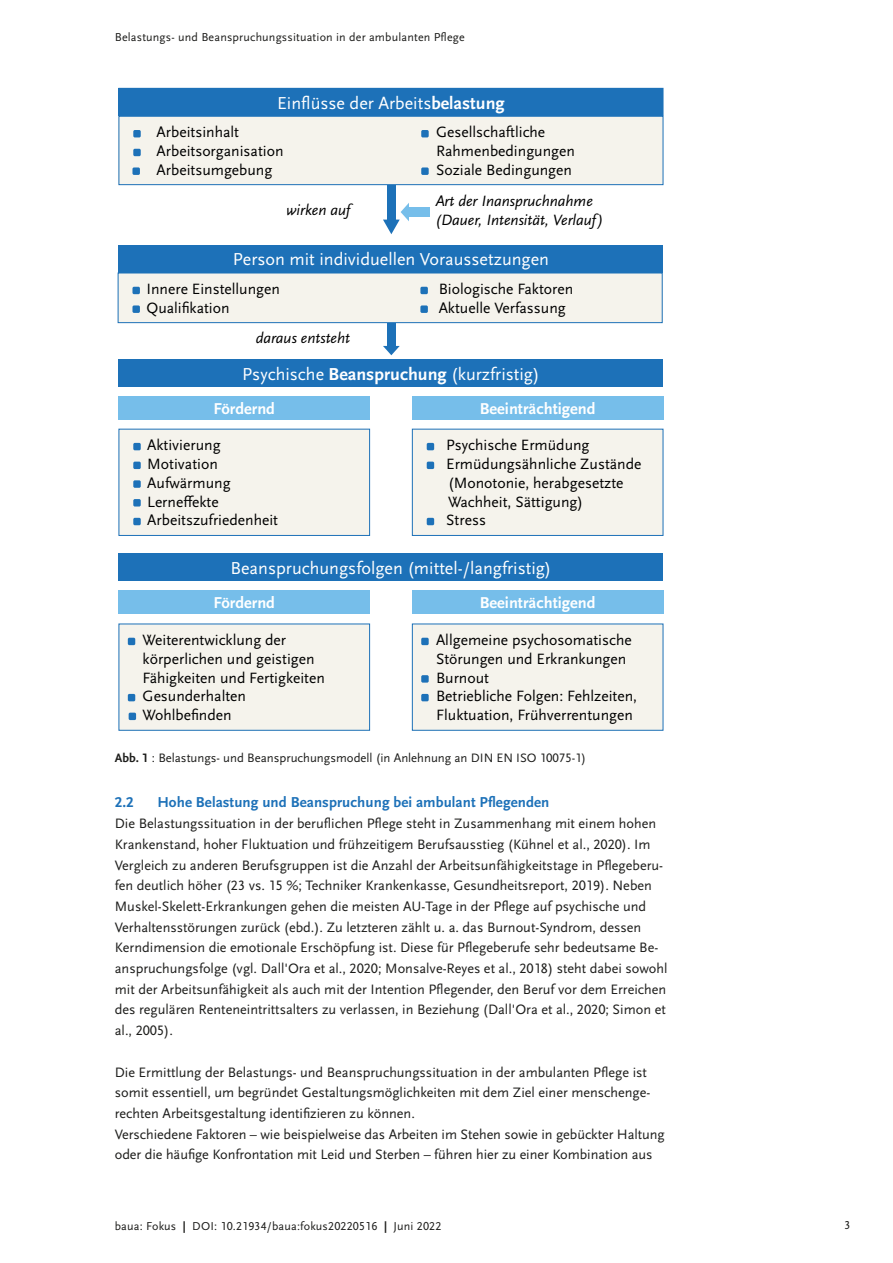
<style>
.page{position:relative;width:893px;height:1263px;background:#fff}
.page>*{position:absolute;margin:0;border:0;box-sizing:border-box;transform-origin:0 0}
.t1{font:18px "Scala Sans Pro";color:#fff}
.t2{font:700 16.5px "Scala Sans Pro";color:#fff}
.t3{font:15.6px/18.8px "Scala Sans Pro";color:#000}
.t4{font:italic 15.6px/18.8px "Scala Sans Pro";color:#000}
._3_ZwHead_2{font:700 15px "Scala Sans Pro";letter-spacing:.005em;color:#1d71b8}
._3_Fließ{font:14.25px/20.7px "Scala Sans Pro";color:#1d1d1b}
._6_BU{font:12.75px "Scala Sans Pro";color:#1d1d1b}
.t5{font:12px "Scala Sans Pro";letter-spacing:.015em;color:#1d1d1b}
.s1{font-weight:700}
</style>
<div class="page">
<div style="left:387px;top:323px;width:9px;height:23px;background:#1d71b8"></div>
<svg style="left:383px;top:346px;width:17px;height:9px"></svg>
<div style="left:387px;top:183px;width:9px;height:37px;background:#1d71b8"></div>
<div style="left:119px;top:116px;width:544px;height:69px;background:#f5f3ec"></div>
<div style="left:118px;top:116px;width:545px;height:69px;border:1px solid #1d71b8"></div>
<div style="left:133px;top:130px;width:8px;height:7px;background:#1d71b8;border-radius:2px"></div>
<div style="left:421px;top:130px;width:8px;height:7px;background:#1d71b8;border-radius:2px"></div>
<div style="left:133px;top:149px;width:8px;height:7px;background:#1d71b8;border-radius:2px"></div>
<div style="left:132px;top:167px;width:8px;height:8px;background:#1d71b8;border-radius:2px"></div>
<div style="left:421px;top:167px;width:8px;height:8px;background:#1d71b8;border-radius:2px"></div>
<div style="left:119px;top:88px;width:544px;height:27px;background:#1d71b8"></div>
<div style="left:118px;top:88px;width:545px;height:28px;border:1px solid #1d71b8"></div>
<div style="left:118px;top:273px;width:544px;height:50px;background:#f5f3ec"></div>
<div style="left:118px;top:273px;width:545px;height:50px;border:1px solid #1d71b8"></div>
<div style="left:132px;top:287px;width:8px;height:7px;background:#1d71b8;border-radius:2px"></div>
<div style="left:420px;top:287px;width:8px;height:7px;background:#1d71b8;border-radius:2px"></div>
<div style="left:132px;top:305px;width:8px;height:8px;background:#1d71b8;border-radius:2px"></div>
<div style="left:420px;top:305px;width:8px;height:8px;background:#1d71b8;border-radius:2px"></div>
<div style="left:118px;top:245px;width:545px;height:28px;background:#1d71b8"></div>
<div style="left:118px;top:359px;width:545px;height:28px;background:#1d71b8"></div>
<div style="left:118px;top:396px;width:252px;height:24px;background:#76beea"></div>
<div style="left:119px;top:429px;width:251px;height:106px;background:#f5f3ec"></div>
<div style="left:118px;top:429px;width:252px;height:107px;border:1px solid #1d71b8"></div>
<div style="left:133px;top:443px;width:8px;height:7px;background:#1d71b8;border-radius:2px"></div>
<div style="left:133px;top:462px;width:8px;height:7px;background:#1d71b8;border-radius:2px"></div>
<div style="left:133px;top:480px;width:8px;height:8px;background:#1d71b8;border-radius:2px"></div>
<div style="left:133px;top:499px;width:8px;height:7px;background:#1d71b8;border-radius:2px"></div>
<div style="left:133px;top:518px;width:8px;height:7px;background:#1d71b8;border-radius:2px"></div>
<div style="left:412px;top:429px;width:251px;height:106px;background:#f5f3ec"></div>
<div style="left:412px;top:429px;width:251px;height:107px;border:1px solid #1d71b8"></div>
<div style="left:427px;top:443px;width:7px;height:7px;background:#1d71b8;border-radius:2px"></div>
<div style="left:427px;top:462px;width:7px;height:7px;background:#1d71b8;border-radius:2px"></div>
<div style="left:427px;top:518px;width:7px;height:7px;background:#1d71b8;border-radius:2px"></div>
<div style="left:412px;top:396px;width:251px;height:24px;background:#76beea"></div>
<div style="left:119px;top:624px;width:251px;height:106px;background:#f5f3ec"></div>
<div style="left:118px;top:623px;width:252px;height:108px;border:1px solid #1d71b8"></div>
<div style="left:128px;top:638px;width:7px;height:7px;background:#1d71b8;border-radius:2px"></div>
<div style="left:128px;top:694px;width:7px;height:7px;background:#1d71b8;border-radius:2px"></div>
<div style="left:129px;top:713px;width:7px;height:7px;background:#1d71b8;border-radius:2px"></div>
<div style="left:412px;top:624px;width:251px;height:106px;background:#f5f3ec"></div>
<div style="left:412px;top:623px;width:251px;height:108px;border:1px solid #1d71b8"></div>
<div style="left:421px;top:638px;width:8px;height:7px;background:#1d71b8;border-radius:2px"></div>
<div style="left:421px;top:675px;width:8px;height:8px;background:#1d71b8;border-radius:2px"></div>
<div style="left:421px;top:694px;width:8px;height:7px;background:#1d71b8;border-radius:2px"></div>
<div style="left:409px;top:207px;width:21px;height:10px;background:#76beea"></div>
<svg style="left:383px;top:203px;width:26px;height:31px"></svg>
<div style="left:118px;top:553px;width:545px;height:28px;background:#1d71b8"></div>
<div style="left:118px;top:591px;width:252px;height:23px;background:#76beea"></div>
<div style="left:412px;top:591px;width:251px;height:23px;background:#76beea"></div>
<p class="t5" style="left:115px;top:30px;width:351px">Belastungs- und Beanspruchungssituation in der ambulanten Pflege</p>
<p class="t1" style="left:277px;top:92px;width:229px">Einflüsse der Arbeits<span class="s1">belastung</span></p>
<p class="t3" style="left:157px;top:123px;width:84px">Arbeitsinhalt</p>
<p class="t3" style="left:436px;top:123px;width:111px">Gesellschaftliche</p>
<p class="t3" style="left:157px;top:142px;width:128px">Arbeitsorganisation</p>
<p class="t3" style="left:436px;top:142px;width:140px">Rahmenbedingungen</p>
<p class="t3" style="left:157px;top:160px;width:117px">Arbeitsumgebung</p>
<p class="t3" style="left:436px;top:160px;width:137px">Soziale Bedingungen</p>
<p class="t4" style="left:286px;top:201px;width:65px">wirken auf</p>
<p class="t4" style="left:435px;top:192px;width:170px">Art der Inanspruchnahme (Dauer, Intensität, Verlauf)</p>
<p class="t1" style="left:233px;top:249px;width:318px">Person mit individuellen Voraussetzungen</p>
<p class="t3" style="left:146px;top:280px;width:135px">Innere Einstellungen</p>
<p class="t3" style="left:439px;top:280px;width:136px">Biologische Faktoren</p>
<p class="t3" style="left:146px;top:298px;width:85px">Qualifikation</p>
<p class="t3" style="left:439px;top:298px;width:129px">Aktuelle Verfassung</p>
<p class="t4" style="left:256px;top:328px;width:96px">daraus entsteht</p>
<p class="t1" style="left:242px;top:363px;width:299px">Psychische <span class="s1">Beanspruchung</span> (kurzfristig)</p>
<p class="t2" style="left:213px;top:399px;width:63px">Fördernd</p>
<p class="t3" style="left:147px;top:436px;width:132px">Aktivierung<br>Motivation<br>Aufwärmung<br>Lerneffekte<br>Arbeitszufriedenheit</p>
<p class="t3" style="left:446px;top:436px;width:197px">Psychische Ermüdung<br>Ermüdungsähnliche Zustände (Monotonie, herabgesetzte<br>Wachheit, Sättigung)<br>Stress</p>
<p class="t2" style="left:480px;top:399px;width:117px">Beeinträchtigend</p>
<p class="t1" style="left:230px;top:558px;width:323px">Beanspruchungsfolgen (mittel-/langfristig)</p>
<p class="t2" style="left:213px;top:593px;width:63px">Fördernd</p>
<p class="t2" style="left:480px;top:593px;width:117px">Beeinträchtigend</p>
<p class="t3" style="left:143px;top:631px;width:184px">Weiterentwicklung der körperlichen und geistigen<br>Fähigkeiten und Fertigkeiten<br>Gesunderhalten<br>Wohlbefinden</p>
<p class="t3" style="left:436px;top:631px;width:203px">Allgemeine psychosomatische<br>Störungen und Erkrankungen<br>Burnout<br>Betriebliche Folgen: Fehlzeiten,<br>Fluktuation, Frühverrentungen</p>
<p class="_6_BU" style="left:115px;top:750px;width:473px"><span class="s1">Abb. 1</span> : Belastungs- und Beanspruchungsmodell (in Anlehnung an DIN EN ISO 10075-1)</p>
<p class="_3_ZwHead_2" style="left:115px;top:794px;width:20px">2.2</p>
<p class="_3_ZwHead_2" style="left:157px;top:794px;width:393px">Hohe Belastung und Beanspruchung bei ambulant Pflegenden</p>
<p class="_3_Fließ" style="left:115px;top:813px;width:554px">Die Belastungssituation in der beruflichen Pflege steht in Zusammenhang mit einem hohen Krankenstand, hoher Fluktuation und frühzeitigem Berufsausstieg (Kühnel et al., 2020). Im Vergleich zu anderen Berufsgruppen ist die Anzahl der Arbeitsunfähigkeitstage in Pflegeberu&shy;fen deutlich höher (23 vs. 15 %; Techniker Krankenkasse, Gesundheitsreport, 2019). Neben Muskel-Skelett-Erkrankungen gehen die meisten AU-Tage in der Pflege auf psychische und Verhaltensstörungen zurück (ebd.). Zu letzteren zählt u. a. das Burnout-Syndrom, dessen Kerndimension die emotionale Erschöpfung ist. Diese für Pflegeberufe sehr bedeutsame Be&shy;anspruchungsfolge (vgl. Dall'Ora et al., 2020; Monsalve-Reyes et al., 2018) steht dabei sowohl mit der Arbeitsunfähigkeit als auch mit der Intention Pflegender, den Beruf vor dem Erreichen des regulären Renteneintrittsalters zu verlassen, in Beziehung (Dall'Ora et al., 2020; Simon et al., 2005).</p>
<p class="_3_Fließ" style="left:115px;top:1061px;width:552px">Die Ermittlung der Belastungs- und Beanspruchungssituation in der ambulanten Pflege ist somit essentiell, um begründet Gestaltungsmöglichkeiten mit dem Ziel einer menschenge&shy;rechten Arbeitsgestaltung identifizieren zu können.<br>Verschiedene Faktoren – wie beispielweise das Arbeiten im Stehen sowie in gebückter Haltung oder die häufige Konfrontation mit Leid und Sterben – führen hier zu einer Kombination aus</p>
<p class="t5" style="left:115px;top:1219px;width:328px">baua: Fokus <span class="s1">|</span> DOI: 10.21934/baua:fokus20220516 <span class="s1">|</span> Juni 2022</p>
<p class="t5" style="left:844px;top:1218px;width:7px">3</p>
</div>
